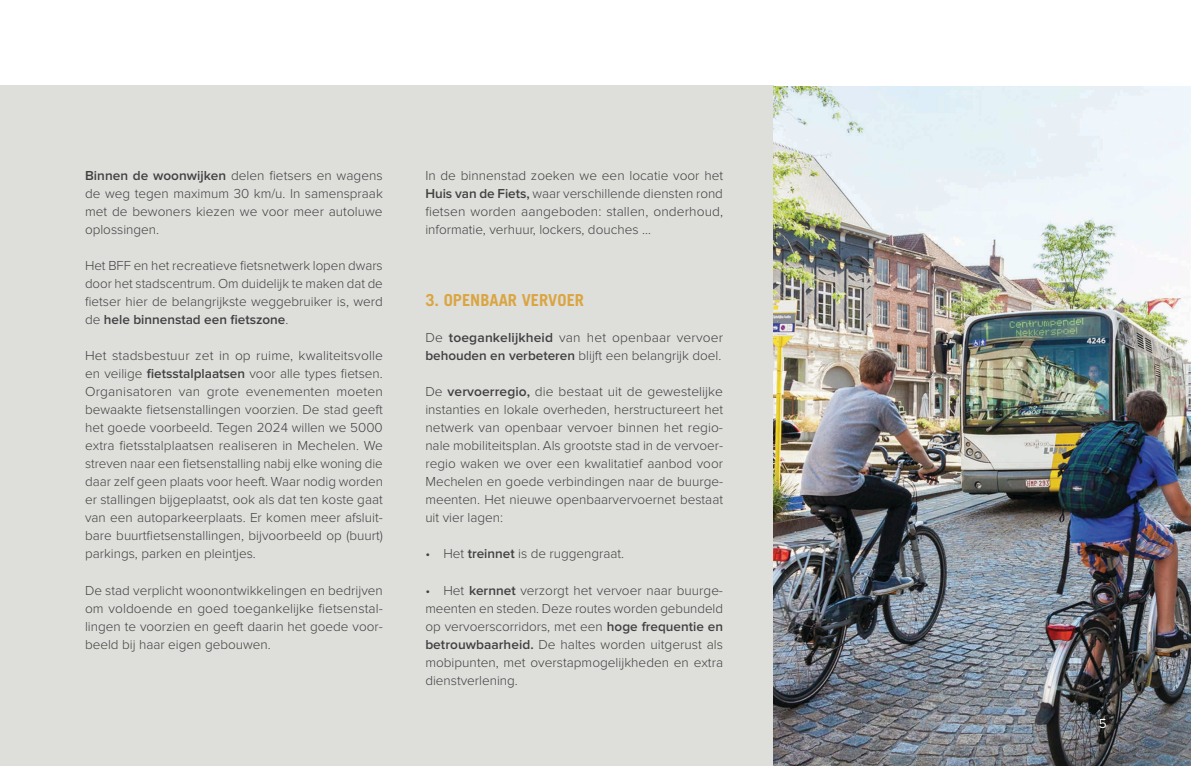
<style>
.page{position:relative;width:1191px;height:766px;background:#fff}
.page>*{position:absolute;margin:0;border:0;box-sizing:border-box;transform-origin:0 0}
.bodytekst{font:700 16.5px "Trade Gothic LT Pro";color:#daa541}
.bodytekst-2{font:300 13.5px/18px "Proxima Nova";color:#414142;text-align:justify}
.t1{font:13.5px "Proxima Nova";color:#fff}
.s1{font-weight:600}
</style>
<div class="page">
<div style="left:0;top:85px;width:773px;height:680px;background:#dededb"></div>
<img style="left:773px;top:86px;width:418px;height:679px">
<p class="bodytekst-2" style="left:85px;top:167px;width:299px"><span class="s1">Binnen de woonwijken</span> delen fietsers en wagens de weg tegen maximum 30 km/u. In samenspraak met de bewoners kiezen we voor meer autoluwe oplossingen.</p>
<p class="bodytekst-2" style="left:85px;top:257px;width:299px">Het BFF en het recreatieve fietsnetwerk lopen dwars door het stadscentrum. Om duidelijk te maken dat de fietser hier de belangrijkste weggebruiker is, werd de <span class="s1">hele binnenstad een fietszone</span>.</p>
<p class="bodytekst-2" style="left:85px;top:347px;width:299px">Het stadsbestuur zet in op ruime, kwaliteitsvolle en veilige <span class="s1">fietsstalplaatsen</span> voor alle types fietsen.<br>Organisatoren van grote evenementen moeten bewaakte fietsenstallingen voorzien. De stad geeft het goede voorbeeld. Tegen 2024 willen we 5000 extra fietsstalplaatsen realiseren in Mechelen. We streven naar een fietsenstalling nabij elke woning die daar zelf geen plaats voor heeft. Waar nodig worden er stallingen bijgeplaatst, ook als dat ten koste gaat van een autoparkeerplaats. Er komen meer afsluit&shy;bare buurtfietsenstallingen, bijvoorbeeld op (buurt) parkings, parken en pleintjes.</p>
<p class="bodytekst-2" style="left:85px;top:581px;width:299px">De stad verplicht woonontwikkelingen en bedrijven om voldoende en goed toegankelijke fietsenstal&shy;lingen te voorzien en geeft daarin het goede voor&shy;beeld bij haar eigen gebouwen.</p>
<p class="bodytekst-2" style="left:425px;top:167px;width:299px">In de binnenstad zoeken we een locatie voor het <span class="s1">Huis van de Fiets,</span> waar verschillende diensten rond fietsen worden aangeboden: stallen, onderhoud, informatie, verhuur, lockers, douches …</p>
<p class="bodytekst" style="left:425px;top:290px;width:160px">3. OPENBAAR VERVOER</p>
<p class="bodytekst-2" style="left:425px;top:329px;width:299px">De <span class="s1">toegankelijkheid</span> van het openbaar vervoer <span class="s1">behouden en verbeteren</span> blijft een belangrijk doel.</p>
<p class="bodytekst-2" style="left:425px;top:383px;width:299px">De <span class="s1">vervoerregio,</span> die bestaat uit de gewestelijke instanties en lokale overheden, herstructureert het netwerk van openbaar vervoer binnen het regio&shy;nale mobiliteitsplan. Als grootste stad in de vervoer&shy;regio waken we over een kwalitatief aanbod voor Mechelen en goede verbindingen naar de buurge&shy;meenten. Het nieuwe openbaarvervoernet bestaat uit vier lagen:</p>
<p class="bodytekst-2" style="left:425px;top:545px;width:200px">• Het <span class="s1">treinnet</span> is de ruggengraat.</p>
<p class="bodytekst-2" style="left:425px;top:581px;width:299px">• Het <span class="s1">kernnet</span> verzorgt het vervoer naar buurge&shy;meenten en steden. Deze routes worden gebundeld op vervoerscorridors, met een <span class="s1">hoge frequentie en betrouwbaarheid.</span> De haltes worden uitgerust als mobipunten, met overstapmogelijkheden en extra dienstverlening.</p>
<p class="t1" style="left:1099px;top:715px;width:9px">5</p>
</div>
